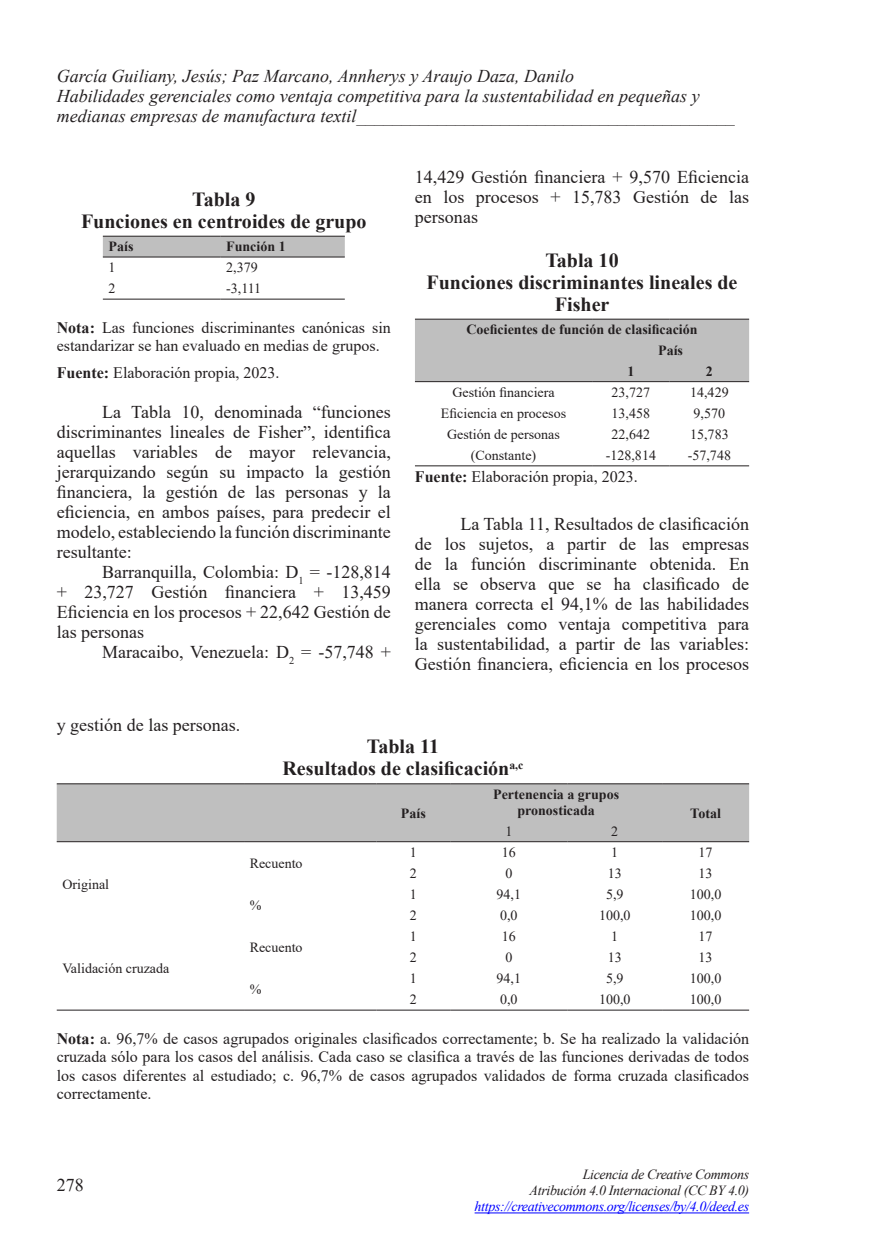
<style>
.page{position:relative;width:874px;height:1259px;background:#fff}
.page>*{position:absolute;margin:0;border:0;box-sizing:border-box;transform-origin:0 0}
.a_titulo-tabla{font:700 20px/22px "Times New Roman";color:#231f20;text-align:center}
.a_contenido{font:18px/20px "Times New Roman";color:#231f20;text-align:justify}
.t1{font:italic 18px/20px "Times New Roman";color:#231f20}
.t2{font:16px/18.4px "Times New Roman";color:#231f20}
.t3{font:14px "Times New Roman";color:#231f20}
.t4{font:700 14px/16px "Times New Roman";color:#231f20;text-align:center}
.t5{font:italic 14px/16px "Times New Roman";letter-spacing:-.025em;color:#231f20;text-align:right}
.t6{font:italic 14px "Times New Roman";letter-spacing:-.025em;color:#00f}
.s1{font-weight:700}
</style>
<div class="page">
<hr style="left:474px;top:1212px;width:274px;height:1px;background:#00f">
<div style="left:415px;top:320px;width:333px;height:63px;background:#bfbfbf"></div>
<hr style="left:415px;top:465px;width:176px;height:1px;background:#231f20">
<hr style="left:591px;top:465px;width:78px;height:1px;background:#231f20">
<hr style="left:669px;top:465px;width:79px;height:1px;background:#231f20">
<hr style="left:415px;top:319px;width:176px;height:1px;background:#231f20">
<hr style="left:591px;top:319px;width:78px;height:1px;background:#231f20">
<hr style="left:669px;top:319px;width:79px;height:1px;background:#231f20">
<hr style="left:415px;top:381px;width:176px;height:1px;background:#231f20">
<hr style="left:591px;top:381px;width:78px;height:1px;background:#231f20">
<hr style="left:669px;top:381px;width:79px;height:1px;background:#231f20">
<svg style="left:103px;top:237px;width:241px;height:62px"></svg>
<hr style="left:103px;top:299px;width:117px;height:1px;background:#231f20">
<hr style="left:220px;top:299px;width:124px;height:1px;background:#231f20">
<hr style="left:103px;top:236px;width:117px;height:1px;background:#231f20">
<hr style="left:220px;top:236px;width:124px;height:1px;background:#231f20">
<hr style="left:103px;top:256px;width:117px;height:1px;background:#231f20">
<hr style="left:220px;top:256px;width:124px;height:1px;background:#231f20">
<div style="left:57px;top:784px;width:691px;height:57px;background:#bfbfbf"></div>
<svg style="left:57px;top:842px;width:691px;height:1px"></svg>
<hr style="left:57px;top:783px;width:187px;height:1px;background:#231f20">
<hr style="left:244px;top:783px;width:132px;height:1px;background:#231f20">
<hr style="left:450px;top:783px;width:117px;height:1px;background:#231f20">
<hr style="left:567px;top:783px;width:94px;height:1px;background:#231f20">
<hr style="left:376px;top:783px;width:74px;height:1px;background:#231f20">
<hr style="left:661px;top:783px;width:87px;height:1px;background:#231f20">
<hr style="left:57px;top:841px;width:187px;height:1px;background:#231f20">
<hr style="left:244px;top:841px;width:132px;height:1px;background:#231f20">
<hr style="left:376px;top:841px;width:74px;height:1px;background:#231f20">
<hr style="left:450px;top:841px;width:117px;height:1px;background:#231f20">
<hr style="left:567px;top:841px;width:94px;height:1px;background:#231f20">
<hr style="left:661px;top:841px;width:87px;height:1px;background:#231f20">
<hr style="left:57px;top:1009px;width:187px;height:1px;background:#231f20">
<hr style="left:244px;top:1009px;width:132px;height:1px;background:#231f20">
<hr style="left:376px;top:1009px;width:74px;height:1px;background:#231f20">
<hr style="left:450px;top:1009px;width:117px;height:1px;background:#231f20">
<hr style="left:567px;top:1009px;width:94px;height:1px;background:#231f20">
<hr style="left:661px;top:1009px;width:87px;height:1px;background:#231f20">
<p class="t1" style="left:57px;top:66px;width:679px">García Guiliany, Jesús; Paz Marcano, Annherys y Araujo Daza, Danilo<br>Habilidades gerenciales como ventaja competitiva para la sustentabilidad en pequeñas y medianas empresas de manufactura textil__________________________________________</p>
<p class="a_titulo-tabla" style="left:192px;top:187px;width:65px">Tabla 9</p>
<p class="a_titulo-tabla" style="left:81px;top:209px;width:287px">Funciones en centroides de grupo</p>
<p class="t4" style="left:108px;top:238px;width:26px">País</p>
<p class="t4" style="left:226px;top:238px;width:61px">Función 1</p>
<p class="t3" style="left:108px;top:258px;width:8px">1</p>
<p class="t3" style="left:226px;top:258px;width:33px">2,379</p>
<p class="t3" style="left:108px;top:279px;width:8px">2</p>
<p class="t3" style="left:226px;top:279px;width:37px">-3,111</p>
<p class="t2" style="left:57px;top:318px;width:335px"><span class="s1">Nota:</span> Las funciones discriminantes canónicas sin estandarizar se han evaluado en medias de grupos.</p>
<p class="t2" style="left:57px;top:363px;width:224px"><span class="s1">Fuente:</span> Elaboración propia, 2023.</p>
<p class="a_contenido" style="left:57px;top:402px;width:335px;text-indent:45px">La Tabla 10, denominada “funciones discriminantes lineales de Fisher”, identifica aquellas variables de mayor relevancia, jerarquizando según su impacto la gestión financiera, la gestión de las personas y la eficiencia, en ambos países, para predecir el modelo, estableciendo la función discriminante resultante:</p>
<p class="a_contenido" style="left:57px;top:562px;width:335px;text-indent:45px">Barranquilla, Colombia: D<sub>1</sub> = -128,814 + 23,727 Gestión financiera + 13,459<br>Eficiencia en los procesos + 22,642 Gestión de las personas</p>
<p class="a_contenido" style="left:102px;top:642px;width:290px">Maracaibo, Venezuela: D<sub>2</sub> = -57,748 +</p>
<p class="a_contenido" style="left:57px;top:714px;width:185px">y gestión de las personas.</p>
<p class="a_contenido" style="left:415px;top:166px;width:335px">14,429 Gestión financiera + 9,570 Eficiencia en los procesos + 15,783 Gestión de las personas</p>
<p class="a_titulo-tabla" style="left:545px;top:248px;width:75px">Tabla 10</p>
<p class="a_titulo-tabla" style="left:426px;top:270px;width:312px">Funciones discriminantes lineales de<br>Fisher</p>
<p class="t4" style="left:466px;top:321px;width:232px">Coeficientes de función de clasificación</p>
<p class="t4" style="left:657px;top:342px;width:26px">País</p>
<p class="t4" style="left:627px;top:363px;width:8px">1</p>
<p class="t4" style="left:705px;top:363px;width:8px">2</p>
<p class="t3" style="left:452px;top:382px;width:104px">Gestión financiera</p>
<p class="t3" style="left:611px;top:382px;width:40px">23,727</p>
<p class="t3" style="left:689px;top:382px;width:40px">14,429</p>
<p class="t3" style="left:440px;top:403px;width:127px">Eficiencia en procesos</p>
<p class="t3" style="left:611px;top:403px;width:40px">13,458</p>
<p class="t3" style="left:693px;top:403px;width:33px">9,570</p>
<p class="t3" style="left:447px;top:424px;width:114px">Gestión de personas</p>
<p class="t3" style="left:611px;top:424px;width:40px">22,642</p>
<p class="t3" style="left:689px;top:424px;width:40px">15,783</p>
<p class="t3" style="left:470px;top:445px;width:67px">(Constante)</p>
<p class="t3" style="left:605px;top:445px;width:52px">-128,814</p>
<p class="t3" style="left:687px;top:445px;width:45px">-57,748</p>
<p class="t2" style="left:415px;top:467px;width:224px"><span class="s1">Fuente:</span> Elaboración propia, 2023.</p>
<p class="a_contenido" style="left:415px;top:513px;width:335px;text-indent:45px">La Tabla 11, Resultados de clasificación de los sujetos, a partir de las empresas de la función discriminante obtenida. En ella se observa que se ha clasificado de manera correcta el 94,1% de las habilidades gerenciales como ventaja competitiva para la sustentabilidad, a partir de las variables:<br>Gestión financiera, eficiencia en los procesos</p>
<p class="t3" style="left:62px;top:874px;width:48px">Original</p>
<p class="a_titulo-tabla" style="left:366px;top:735px;width:74px">Tabla 11</p>
<p class="a_titulo-tabla" style="left:282px;top:757px;width:242px">Resultados de clasificación<sup>a,c</sup></p>
<p class="t4" style="left:400px;top:804px;width:26px">País</p>
<p class="t4" style="left:493px;top:786px;width:127px">Pertenencia a grupos pronosticada</p>
<p class="t3" style="left:505px;top:821px;width:8px">1</p>
<p class="t3" style="left:611px;top:821px;width:8px">2</p>
<p class="t4" style="left:690px;top:804px;width:32px">Total</p>
<p class="t3" style="left:249px;top:853px;width:54px">Recuento</p>
<p class="t3" style="left:249px;top:895px;width:13px">%</p>
<p class="t3" style="left:409px;top:842px;width:8px">1</p>
<p class="t3" style="left:501px;top:842px;width:15px">16</p>
<p class="t3" style="left:611px;top:842px;width:8px">1</p>
<p class="t3" style="left:698px;top:842px;width:15px">17</p>
<p class="t3" style="left:409px;top:863px;width:8px">2</p>
<p class="t3" style="left:505px;top:863px;width:8px">0</p>
<p class="t3" style="left:607px;top:863px;width:15px">13</p>
<p class="t3" style="left:698px;top:863px;width:15px">13</p>
<p class="t3" style="left:409px;top:884px;width:8px">1</p>
<p class="t3" style="left:496px;top:884px;width:26px">94,1</p>
<p class="t3" style="left:605px;top:884px;width:19px">5,9</p>
<p class="t3" style="left:689px;top:884px;width:33px">100,0</p>
<p class="t3" style="left:409px;top:905px;width:8px">2</p>
<p class="t3" style="left:500px;top:905px;width:19px">0,0</p>
<p class="t3" style="left:598px;top:905px;width:33px">100,0</p>
<p class="t3" style="left:689px;top:905px;width:33px">100,0</p>
<p class="t3" style="left:409px;top:926px;width:8px">1</p>
<p class="t3" style="left:501px;top:926px;width:15px">16</p>
<p class="t3" style="left:611px;top:926px;width:8px">1</p>
<p class="t3" style="left:698px;top:926px;width:15px">17</p>
<p class="t3" style="left:409px;top:947px;width:8px">2</p>
<p class="t3" style="left:505px;top:947px;width:8px">0</p>
<p class="t3" style="left:607px;top:947px;width:15px">13</p>
<p class="t3" style="left:698px;top:947px;width:15px">13</p>
<p class="t3" style="left:249px;top:937px;width:54px">Recuento</p>
<p class="t3" style="left:62px;top:958px;width:108px">Validación cruzada</p>
<p class="t3" style="left:409px;top:969px;width:8px">1</p>
<p class="t3" style="left:496px;top:969px;width:26px">94,1</p>
<p class="t3" style="left:605px;top:969px;width:19px">5,9</p>
<p class="t3" style="left:689px;top:969px;width:33px">100,0</p>
<p class="t3" style="left:409px;top:990px;width:8px">2</p>
<p class="t3" style="left:500px;top:990px;width:19px">0,0</p>
<p class="t3" style="left:598px;top:990px;width:33px">100,0</p>
<p class="t3" style="left:689px;top:990px;width:33px">100,0</p>
<p class="t2" style="left:57px;top:1029px;width:693px;text-align:justify"><span class="s1">Nota:</span> a. 96,7% de casos agrupados originales clasificados correctamente; b. Se ha realizado la validación cruzada sólo para los casos del análisis. Cada caso se clasifica a través de las funciones derivadas de todos los casos diferentes al estudiado; c. 96,7% de casos agrupados validados de forma cruzada clasificados correctamente.</p>
<p class="t3" style="left:249px;top:979px;width:13px">%</p>
<p class="a_contenido" style="left:57px;top:1174px;width:28px">278</p>
<p class="t5" style="left:529px;top:1166px;width:221px">Licencia de Creative Commons<br>Atribución 4.0 Internacional (CC BY 4.0)</p>
<p class="t6" style="left:474px;top:1197px;width:276px">https://creativecommons.org/licenses/by/4.0/deed.es</p>
</div>
